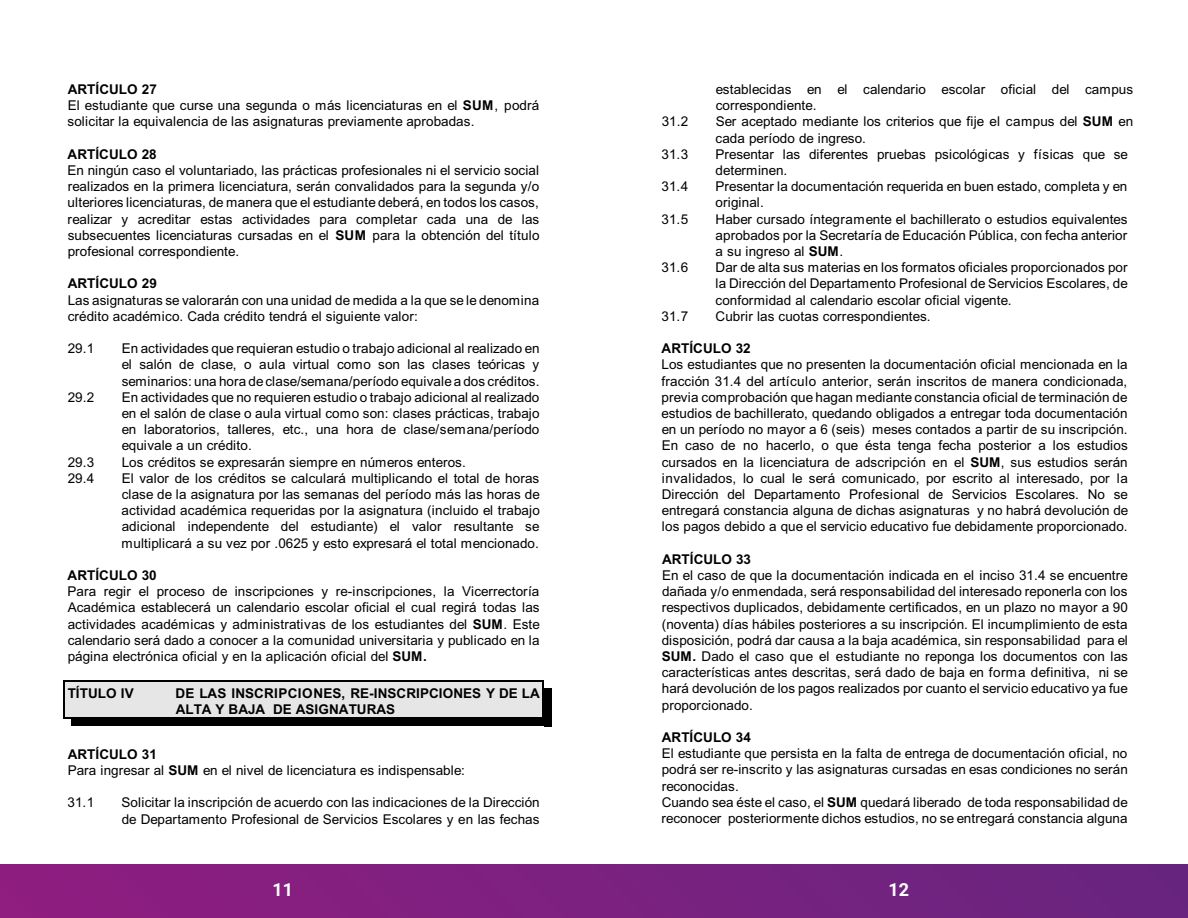
<style>
.page{position:relative;width:1188px;height:918px;background:#fff}
.page>*{position:absolute;margin:0;border:0;box-sizing:border-box;transform-origin:0 0}
.t1{font:700 18px "Roboto";color:#fff}
.t2{font:13.5px/16.2px "Arial";color:#000}
.t3{font:700 13.5px/16.2px "Arial";color:#000}
.s1{font-weight:700}
</style>
<div class="page">
<div style="left:63px;top:680px;width:481px;height:39px;background:#e6e6e6"></div>
<hr style="left:63px;top:680px;width:1px;height:38px;background:#000">
<hr style="left:543px;top:680px;width:1px;height:38px;background:#000">
<hr style="left:63px;top:680px;width:481px;height:1px;background:#000">
<hr style="left:63px;top:717px;width:481px;height:2px;background:#000">
<div style="left:544px;top:688px;width:8px;height:38px;background:#000"></div>
<div style="left:71px;top:719px;width:481px;height:7px;background:#000"></div>
<div style="left:0;top:864px;width:1188px;height:54px;background:linear-gradient(to right,#901d80,#67257f)"></div>
<p class="t2" style="left:68px;top:82px;width:473px"><span class="s1">ARTÍCULO 27<br></span>El estudiante que curse una segunda o más licenciaturas en el <span class="s1">SUM</span>, podrá solicitar la equivalencia de las asignaturas previamente aprobadas.</p>
<p class="t3" style="left:68px;top:147px;width:91px">ARTÍCULO 28</p>
<p class="t2" style="left:68px;top:163px;width:473px;text-align:justify">En ningún caso el voluntariado, las prácticas profesionales ni el servicio social realizados en la primera licenciatura, serán convalidados para la segunda y/o ulteriores licenciaturas, de manera que el estudiante deberá, en todos los casos, realizar y acreditar estas actividades para completar cada una de las subsecuentes licenciaturas cursadas en el <span class="s1">SUM</span> para la obtención del título profesional correspondiente.</p>
<p class="t3" style="left:68px;top:277px;width:91px">ARTÍCULO 29</p>
<p class="t2" style="left:68px;top:293px;width:473px">Las asignaturas se valorarán con una unidad de medida a la que se le denomina crédito académico. Cada crédito tendrá el siguiente valor:</p>
<p class="t2" style="left:68px;top:342px;width:28px">29.1</p>
<p class="t2" style="left:122px;top:342px;width:419px;text-align:justify">En actividades que requieran estudio o trabajo adicional al realizado en el salón de clase, o aula virtual como son las clases teóricas y seminarios: una hora de clase/semana/período equivalea dos créditos.</p>
<p class="t2" style="left:68px;top:390px;width:28px">29.2</p>
<p class="t2" style="left:122px;top:390px;width:419px;text-align:justify">En actividades que no requieren estudio o trabajo adicional al realizado en el salón de clase o aula virtual como son: clases prácticas, trabajo en laboratorios, talleres, etc., una hora de clase/semana/período equivale a un crédito.</p>
<p class="t2" style="left:68px;top:455px;width:28px">29.3</p>
<p class="t2" style="left:122px;top:455px;width:346px">Los créditos se expresarán siempre en números enteros.</p>
<p class="t2" style="left:68px;top:471px;width:28px">29.4</p>
<p class="t2" style="left:122px;top:471px;width:420px;text-align:justify">El valor de los créditos se calculará multiplicando el total de horas clase de la asignatura por las semanas del período más las horas de actividad académica requeridas por la asignatura (incluido el trabajo adicional independente del estudiante) el valor resultante se multiplicará a su vez por .0625 y esto expresará el total mencionado.</p>
<p class="t3" style="left:68px;top:568px;width:91px">ARTÍCULO 30</p>
<p class="t2" style="left:68px;top:585px;width:474px;text-align:justify">Para regir el proceso de inscripciones y re-inscripciones, la Vicerrectoría Académica establecerá un calendario escolar oficial el cual regirá todas las actividades académicas y administrativas de los estudiantes del <span class="s1">SUM</span>. Este calendario será dado a conocer a la comunidad universitaria y publicado en la página electrónica oficial y en la aplicación oficial del <span class="s1">SUM.</span></p>
<p class="t3" style="left:68px;top:686px;width:68px">TÍTULO IV</p>
<p class="t3" style="left:176px;top:686px;width:366px">DE LAS INSCRIPCIONES, RE-INSCRIPCIONES Y DE LA<br>ALTA Y BAJA DE ASIGNATURAS</p>
<p class="t2" style="left:68px;top:747px;width:399px"><span class="s1">ARTÍCULO 31<br></span>Para ingresar al <span class="s1">SUM</span> en el nivel de licenciatura es indispensable:</p>
<p class="t2" style="left:68px;top:796px;width:28px">31.1</p>
<p class="t2" style="left:122px;top:796px;width:420px">Solicitar la inscripción de acuerdo con las indicaciones de la Dirección de Departamento Profesional de Servicios Escolares y en las fechas</p>
<p class="t2" style="left:716px;top:82px;width:419px">establecidas en el calendario escolar oficial del campus correspondiente.</p>
<p class="t2" style="left:662px;top:115px;width:28px">31.2</p>
<p class="t2" style="left:716px;top:115px;width:419px">Ser aceptado mediante los criterios que fije el campus del <span class="s1">SUM</span> en cada período de ingreso.</p>
<p class="t2" style="left:662px;top:147px;width:28px">31.3</p>
<p class="t2" style="left:716px;top:147px;width:414px">Presentar las diferentes pruebas psicológicas y físicas que se determinen.</p>
<p class="t2" style="left:662px;top:180px;width:28px">31.4</p>
<p class="t2" style="left:716px;top:180px;width:413px">Presentar la documentación requerida en buen estado, completa y en original.</p>
<p class="t2" style="left:662px;top:212px;width:28px">31.5</p>
<p class="t2" style="left:716px;top:212px;width:413px;text-align:justify">Haber cursado íntegramente el bachillerato o estudios equivalentes aprobados por la Secretaría de Educación Pública, con fecha anterior a su ingreso al <span class="s1">SUM</span>.</p>
<p class="t2" style="left:662px;top:261px;width:28px">31.6</p>
<p class="t2" style="left:716px;top:261px;width:414px;text-align:justify">Dar de alta sus materias en los formatos oficiales proporcionados por la Dirección del Departamento Profesional de Servicios Escolares, de conformidad al calendario escolar oficial vigente.</p>
<p class="t2" style="left:662px;top:309px;width:28px">31.7</p>
<p class="t2" style="left:716px;top:309px;width:216px">Cubrir las cuotas correspondientes.</p>
<p class="t3" style="left:662px;top:342px;width:91px">ARTÍCULO 32</p>
<p class="t2" style="left:662px;top:358px;width:468px;text-align:justify">Los estudiantes que no presenten la documentación oficial mencionada en la fracción 31.4 del artículo anterior, serán inscritos de manera condicionada, previa comprobación que hagan mediante constancia oficial de terminación de estudios de bachillerato, quedando obligados a entregar toda documentación en un período no mayor a 6 (seis) meses contados a partir de su inscripción.<br>En caso de no hacerlo, o que ésta tenga fecha posterior a los estudios cursados en la licenciatura de adscripción en el <span class="s1">SUM</span>, sus estudios serán invalidados, lo cual le será comunicado, por escrito al interesado, por la Dirección del Departamento Profesional de Servicios Escolares. No se entregará constancia alguna de dichas asignaturas y no habrá devolución de los pagos debido a que el servicio educativo fue debidamente proporcionado.</p>
<p class="t3" style="left:662px;top:552px;width:91px">ARTÍCULO 33</p>
<p class="t2" style="left:662px;top:568px;width:468px;text-align:justify">En el caso de que la documentación indicada en el inciso 31.4 se encuentre dañada y/o enmendada, será responsabilidad del interesado reponerla con los respectivos duplicados, debidamente certificados, en un plazo no mayor a 90 (noventa) días hábiles posteriores a su inscripción. El incumplimiento de esta disposición, podrá dar causa a la baja académica, sin responsabilidad para el <span class="s1">SUM.</span> Dado el caso que el estudiante no reponga los documentos con las características antes descritas, será dado de baja en forma definitiva, ni se hará devolución de los pagos realizados por cuanto el servicio educativo ya fue proporcionado.</p>
<p class="t3" style="left:662px;top:730px;width:91px">ARTÍCULO 34</p>
<p class="t2" style="left:662px;top:747px;width:468px">El estudiante que persista en la falta de entrega de documentación oficial, no podrá ser re-inscrito y las asignaturas cursadas en esas condiciones no serán reconocidas.<br>Cuando sea éste el caso, el <span class="s1">SUM</span> quedará liberado de toda responsabilidad de reconocer posteriormente dichos estudios, no se entregará constancia alguna</p>
<h1 class="t1" style="left:273px;top:877px;width:22px">11</h1>
<h1 class="t1" style="left:888px;top:877px;width:22px">12</h1>
</div>
